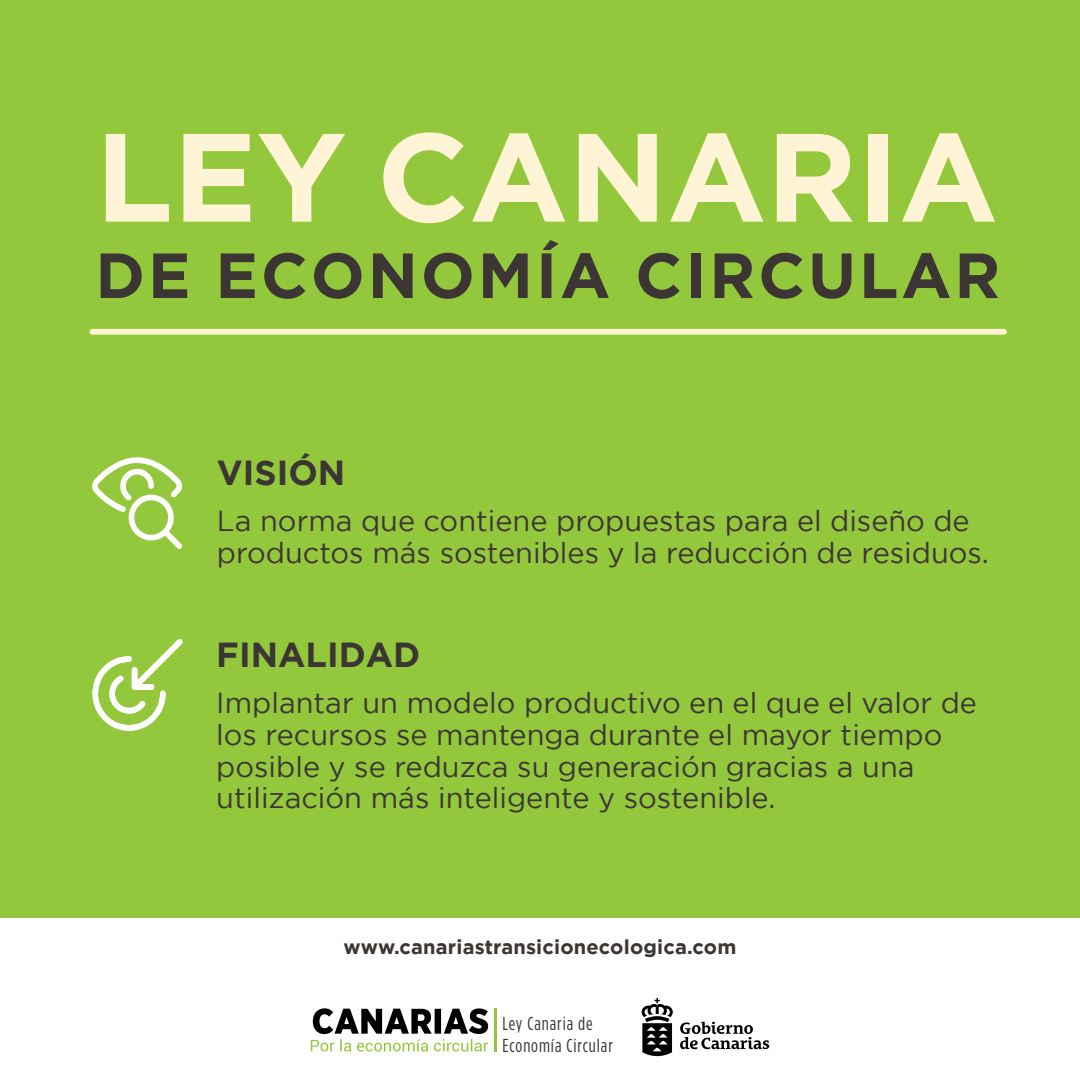
<style>
.page{position:relative;width:1080px;height:1080px;background:#fff}
.page>*{position:absolute;margin:0;border:0;box-sizing:border-box;transform-origin:0 0}
.t1{font:700 125.3px "Gotham";color:#fff5d6}
.t2{font:700 63.6px "Gotham";letter-spacing:.045em;color:#3b3633}
.t3{font:700 34.7px "Gotham";color:#3b3633}
.t4{font:28.9px/31.8px "Gotham";color:#3b3633}
.t5{font:700 20px "Gotham";letter-spacing:.01em;color:#3b3633}
.t6{font:18.7px "Gotham Condensed";letter-spacing:.05em;color:#333}
</style>
<div class="page">
<svg style="left:642px;top:998px;width:31px;height:58px"></svg>
<svg style="left:680px;top:1022px;width:89px;height:27px"></svg>
<hr style="left:494px;top:1008px;width:3px;height:43px;background:#94c83c">
<svg style="left:311px;top:1008px;width:177px;height:44px"></svg>
<div style="left:0;top:0;width:1080px;height:918px;background:#94c83c"></div>
<svg style="left:92px;top:457px;width:91px;height:93px"></svg>
<svg style="left:92px;top:639px;width:91px;height:92px"></svg>
<div style="left:92px;top:329px;width:912px;height:6px;background:#fff5d6"></div>
<p class="t1" style="left:95px;top:94px;width:904px">LEY CANARIA</p>
<p class="t2" style="left:95px;top:233px;width:907px">DE ECONOMÍA CIRCULAR</p>
<p class="t3" style="left:217px;top:450px;width:130px">VISIÓN</p>
<p class="t4" style="left:217px;top:505px;width:774px">La norma que contiene propuestas para el diseño de productos más sostenibles y la reducción de residuos.</p>
<p class="t3" style="left:216px;top:631px;width:206px">FINALIDAD</p>
<p class="t4" style="left:216px;top:686px;width:762px">Implantar un modelo productivo en el que el valor de los recursos se mantenga durante el mayor tiempo posible y se reduzca su generación gracias a una utilización más inteligente y sostenible.</p>
<p class="t5" style="left:344px;top:934px;width:394px">www.canariastransicionecologica.com</p>
<p class="t6" style="left:503px;top:1013px;width:92px">Ley Canaria de</p>
<p class="t6" style="left:503px;top:1034px;width:112px">Economía Circular</p>
</div>
